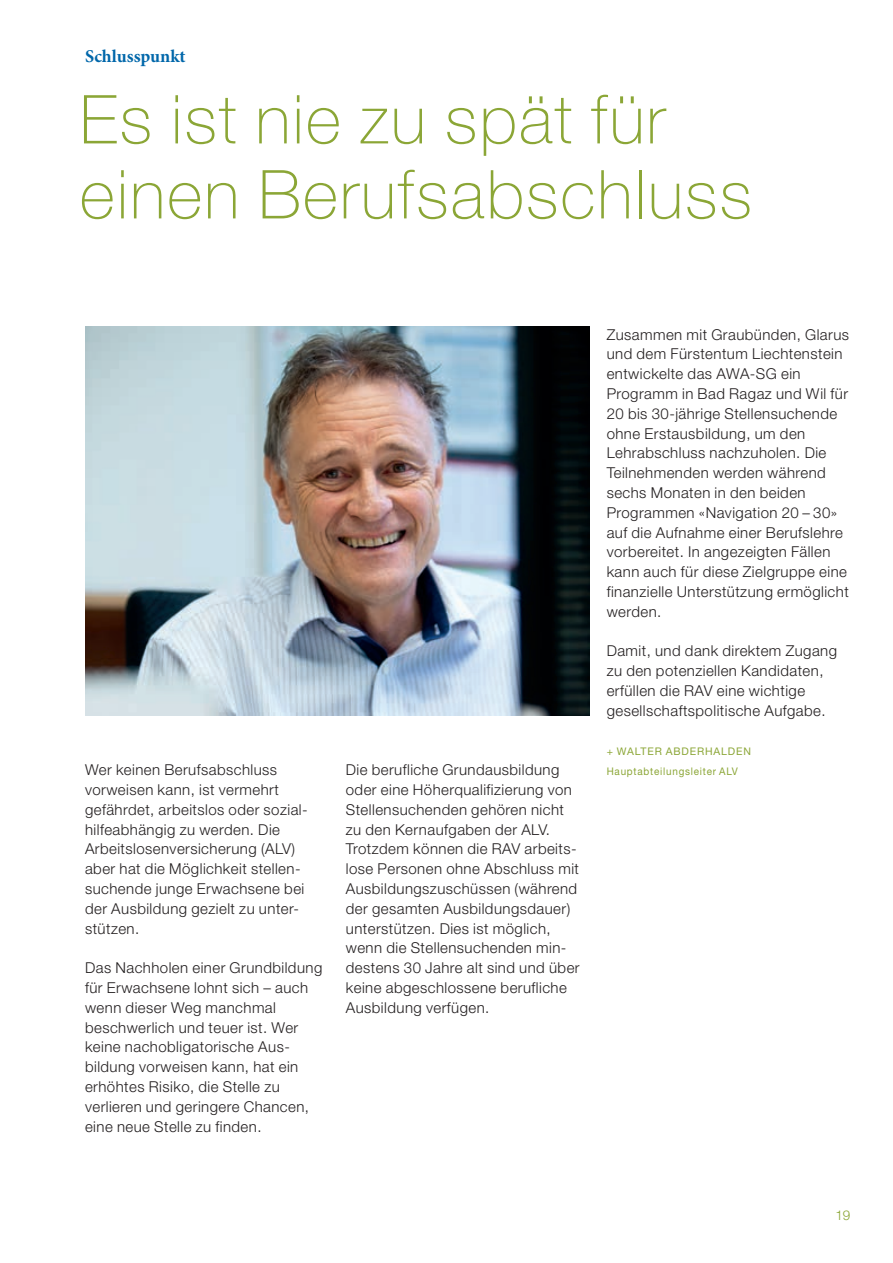
<style>
.page{position:relative;width:893px;height:1263px;background:#fff}
.page>*{position:absolute;margin:0;border:0;box-sizing:border-box;transform-origin:0 0}
.t1{font:100 67.5px/75px "Helvetica Neue LT Std";letter-spacing:.03em;color:#8ba636}
.t2{font:700 18px "Minion Pro";color:#0067aa}
.t3{font:300 15px/19.8px "Helvetica Neue LT Std";letter-spacing:.03em;color:#231f20}
.t4{font:300 13.5px "Helvetica Neue LT Std";color:#8ba636}
.t5{font:10.5px/19.8px "Helvetica Neue LT Std";letter-spacing:.08em;color:#8ba636}
</style>
<div class="page">
<img style="left:85px;top:326px;width:505px;height:390px">
<p class="t2" style="left:85px;top:46px;width:102px">Schlusspunkt</p>
<h1 class="t1" style="left:80px;top:82px;width:674px">Es ist nie zu spät für einen Berufsabschluss</h1>
<p class="t3" style="left:85px;top:760px;width:222px">Wer keinen Berufsabschluss vorweisen kann, ist vermehrt gefährdet, arbeitslos oder sozial&shy;hilfeabhängig zu werden. Die<br>Arbeitslosenversicherung (ALV) aber hat die Möglichkeit stellen&shy;suchende junge Erwachsene bei der Ausbildung gezielt zu unter&shy;stützen.</p>
<p class="t3" style="left:85px;top:958px;width:239px">Das Nachholen einer Grundbildung für Erwachsene lohnt sich – auch wenn dieser Weg manchmal beschwerlich und teuer ist. Wer keine nachobligatorische Aus&shy;bildung vorweisen kann, hat ein erhöhtes Risiko, die Stelle zu verlieren und geringere Chancen, eine neue Stelle zu finden.</p>
<p class="t3" style="left:346px;top:760px;width:235px">Die berufliche Grundausbildung oder eine Höherqualifizierung von<br>Stellensuchenden gehören nicht zu den Kernaufgaben der ALV.<br>Trotzdem können die RAV arbeits&shy;lose Personen ohne Abschluss mit<br>Ausbildungszuschüssen (während der gesamten Ausbildungsdauer) unterstützen. Dies ist möglich, wenn die Stellensuchenden min&shy;destens 30 Jahre alt sind und über keine abgeschlossene berufliche<br>Ausbildung verfügen.</p>
<p class="t3" style="left:607px;top:324px;width:244px">Zusammen mit Graubünden, Glarus und dem Fürstentum Liechtenstein entwickelte das AWA-SG ein<br>Programm in Bad Ragaz und Wil für<br>20 bis 30-jährige Stellensuchende ohne Erstausbildung, um den<br>Lehrabschluss nachzuholen. Die<br>Teilnehmenden werden während sechs Monaten in den beiden<br>Programmen «Navigation 20 – 30» auf die Aufnahme einer Berufslehre vorbereitet. In angezeigten Fällen kann auch für diese Zielgruppe eine finanzielle Unterstützung ermöglicht werden.</p>
<p class="t3" style="left:607px;top:641px;width:232px">Damit, und dank direktem Zugang zu den potenziellen Kandidaten, erfüllen die RAV eine wichtige gesellschaftspolitische Aufgabe.</p>
<p class="t5" style="left:607px;top:742px;width:146px">+ WALTER ABDERHALDEN<br>Hauptabteilungsleiter ALV</p>
<p class="t4" style="left:835px;top:1207px;width:17px">19</p>
</div>
